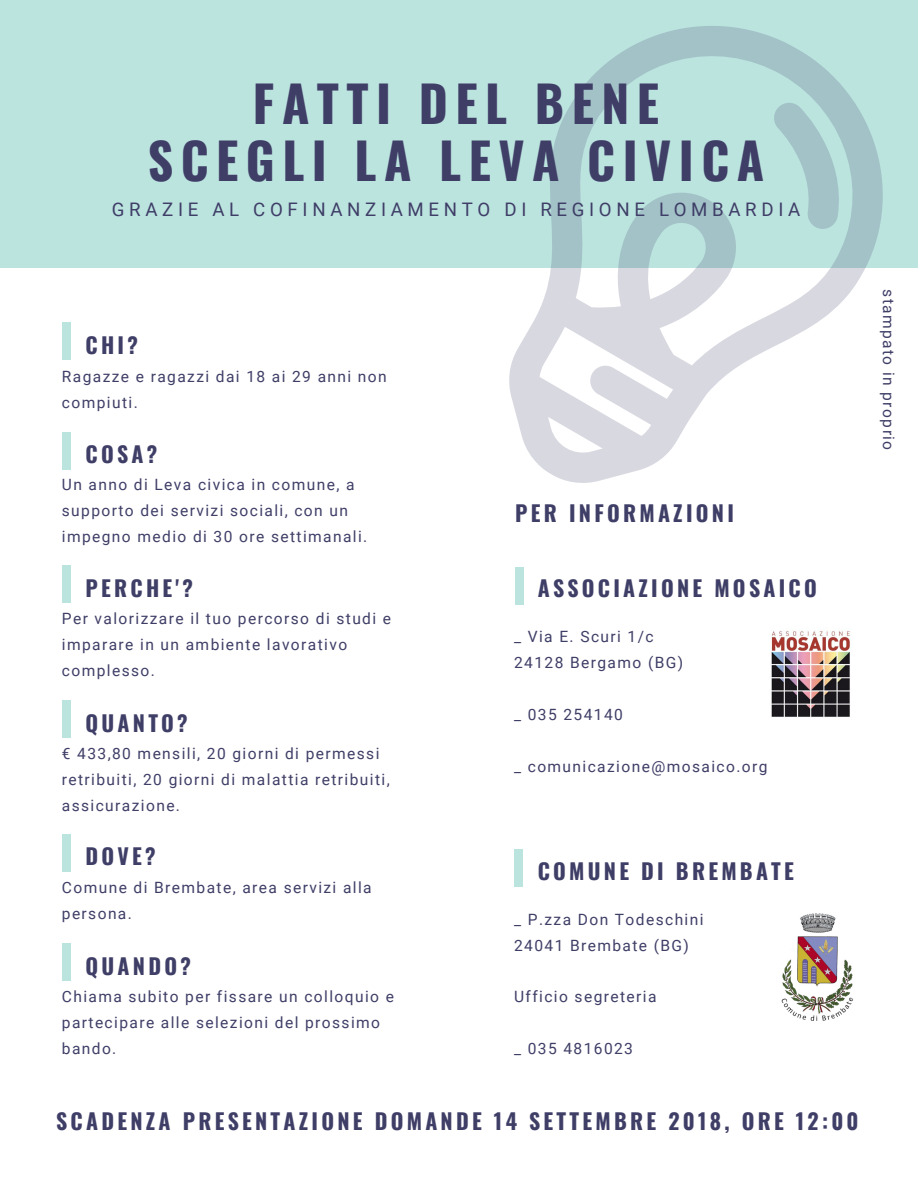
<style>
.page{position:relative;width:918px;height:1188px;background:#fff}
.page>*{position:absolute;margin:0;border:0;box-sizing:border-box;transform-origin:0 0}
.t1{font:700 49.8px/57.3px "Oswald";letter-spacing:.15em;color:#3f3e67;text-align:center}
.t2{font:700 21.75px "Oswald";letter-spacing:.15em;color:#3f3e67}
.t3{font:18.75px "Roboto";letter-spacing:.25em;color:#3f3e67}
.t4{font:15.6px/25.8px "Roboto";letter-spacing:.09em;color:#3f3e67}
</style>
<div class="page">
<div style="left:0;top:0;width:918px;height:268px;background:#bce4df"></div>
<div style="left:62px;top:323px;width:9px;height:37px;background:#bce4df"></div>
<div style="left:62px;top:432px;width:9px;height:37px;background:#bce4df"></div>
<div style="left:62px;top:566px;width:9px;height:37px;background:#bce4df"></div>
<div style="left:62px;top:701px;width:9px;height:37px;background:#bce4df"></div>
<div style="left:62px;top:835px;width:9px;height:37px;background:#bce4df"></div>
<div style="left:62px;top:944px;width:9px;height:37px;background:#bce4df"></div>
<img style="left:771px;top:630px;width:79px;height:87px">
<div style="left:515px;top:567px;width:9px;height:37px;background:#bce4df"></div>
<img style="left:781px;top:913px;width:73px;height:108px">
<div style="left:514px;top:849px;width:9px;height:37px;background:#bce4df"></div>
<svg style="left:509px;top:26px;width:374px;height:457px"></svg>
<h1 class="t1" style="left:148px;top:73px;width:618px">FATTI DEL BENE<br>SCEGLI LA LEVA CIVICA</h1>
<p class="t3" style="left:112px;top:199px;width:690px">GRAZIE AL COFINANZIAMENTO DI REGIONE LOMBARDIA</p>
<h2 class="t2" style="left:86px;top:328px;width:54px">CHI?</h2>
<p class="t4" style="left:62px;top:364px;width:326px">Ragazze e ragazzi dai 18 ai 29 anni non compiuti.</p>
<h2 class="t2" style="left:86px;top:437px;width:73px">COSA?</h2>
<p class="t4" style="left:62px;top:472px;width:307px">Un anno di Leva civica in comune, a supporto dei servizi sociali, con un impegno medio di 30 ore settimanali.</p>
<h2 class="t2" style="left:86px;top:571px;width:109px">PERCHE'?</h2>
<p class="t4" style="left:62px;top:606px;width:331px">Per valorizzare il tuo percorso di studi e imparare in un ambiente lavorativo complesso.</p>
<h2 class="t2" style="left:86px;top:706px;width:104px">QUANTO?</h2>
<p class="t4" style="left:62px;top:741px;width:329px">€ 433,80 mensili, 20 giorni di permessi retribuiti, 20 giorni di malattia retribuiti, assicurazione.</p>
<h2 class="t2" style="left:86px;top:839px;width:72px">DOVE?</h2>
<p class="t4" style="left:62px;top:875px;width:311px">Comune di Brembate, area servizi alla persona.</p>
<h2 class="t2" style="left:86px;top:949px;width:107px">QUANDO?</h2>
<p class="t4" style="left:62px;top:984px;width:334px">Chiama subito per fissare un colloquio e partecipare alle selezioni del prossimo bando.</p>
<h2 class="t2" style="left:515px;top:496px;width:220px">PER INFORMAZIONI</h2>
<h2 class="t2" style="left:538px;top:571px;width:281px">ASSOCIAZIONE MOSAICO</h2>
<p class="t4" style="left:514px;top:624px;width:171px">_ Via E. Scuri 1/c<br>24128 Bergamo (BG)</p>
<p class="t4" style="left:514px;top:702px;width:110px">_ 035 254140</p>
<p class="t4" style="left:514px;top:753px;width:255px">_ comunicazione@mosaico.org</p>
<h2 class="t2" style="left:538px;top:854px;width:258px">COMUNE DI BREMBATE</h2>
<p class="t4" style="left:514px;top:906px;width:191px">_ P.zza Don Todeschini<br>24041 Brembate (BG)</p>
<p class="t4" style="left:514px;top:984px;width:144px">Ufficio segreteria</p>
<p class="t4" style="left:514px;top:1036px;width:120px">_ 035 4816023</p>
<h2 class="t2" style="left:56px;top:1104px;width:804px">SCADENZA PRESENTAZIONE DOMANDE 14 SETTEMBRE 2018, ORE 12:00</h2>
<p class="t4" style="left:901px;top:289px;width:163px;rotate:90deg">stampato in proprio</p>
</div>
